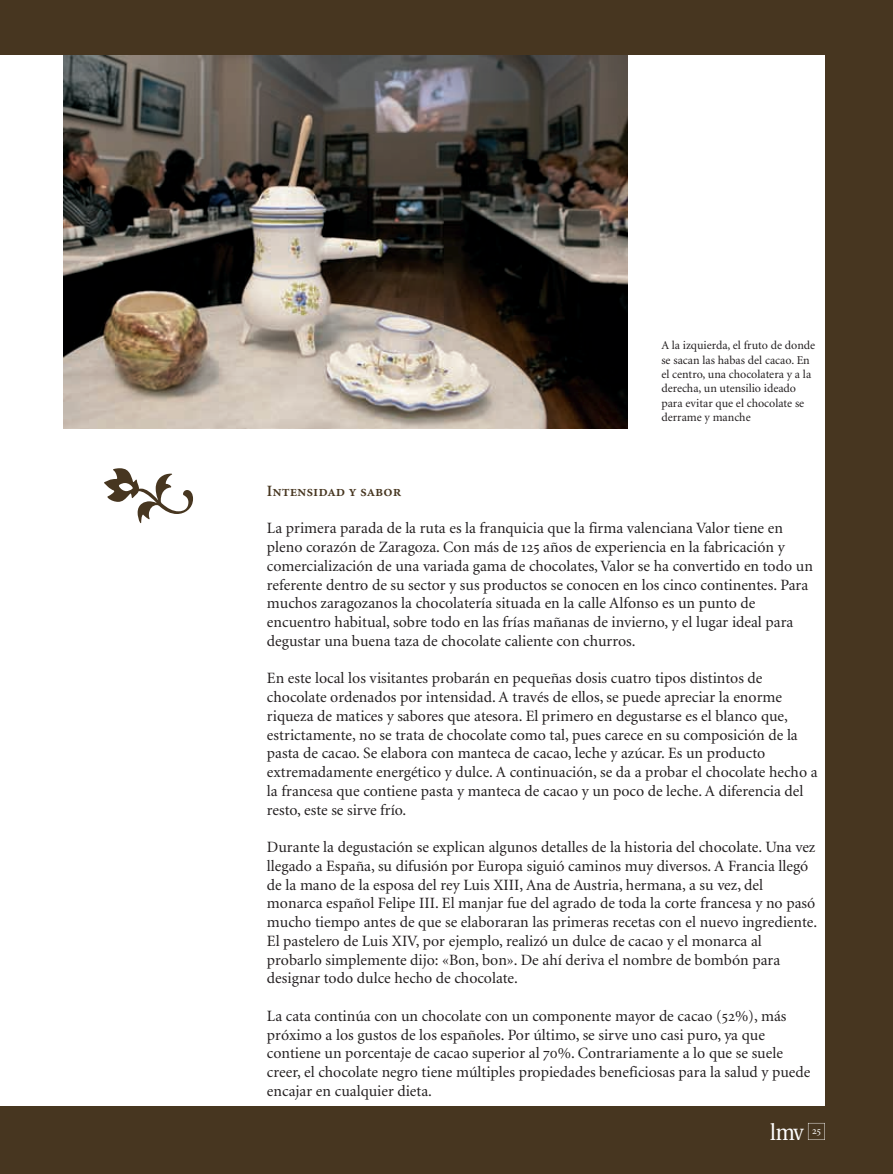
<style>
.page{position:relative;width:893px;height:1174px;background:#473620}
.page>*{position:absolute;margin:0;border:0;box-sizing:border-box;transform-origin:0 0}
.t1{font:22.95px "Utopia";color:#fff;scale:.9 1}
.t2{font:15.75px/18.8px "Minion";color:#231f20}
.t3{font:15.75px "Minion Semibold SC";color:#473620}
.t4{font:12px/14.4px "Minion";color:#231f20}
.t5{font:10.5px "Minion Exp";color:#fff}
.s1{font-family:"Minion Regular SC"}
</style>
<div class="page">
<div style="left:0;top:55px;width:825px;height:1051px;background:#fff"></div>
<svg style="left:808px;top:1123px;width:17px;height:17px"></svg>
<img style="left:64px;top:55px;width:564px;height:374px">
<p class="t4" style="left:661px;top:339px;width:155px">A la izquierda, el fruto de donde se sacan las habas del cacao. En el centro, una chocolatera y a la derecha, un utensilio ideado para evitar que el chocolate se derrame y manche</p>
<p class="t3" style="left:267px;top:485px;width:136px">Intensidad y sabor</p>
<p class="t2" style="left:267px;top:520px;width:547px">La primera parada de la ruta es la franquicia que la firma valenciana Valor tiene en pleno corazón de Zaragoza. Con más de <span class="s1">125</span> años de experiencia en la fabricación y comercialización de una variada gama de chocolates, Valor se ha convertido en todo un referente dentro de su sector y sus productos se conocen en los cinco continentes. Para muchos zaragozanos la chocolatería situada en la calle Alfonso es un punto de encuentro habitual, sobre todo en las frías mañanas de invierno, y el lugar ideal para degustar una buena taza de chocolate caliente con churros.</p>
<p class="t2" style="left:267px;top:670px;width:552px">En este local los visitantes probarán en pequeñas dosis cuatro tipos distintos de chocolate ordenados por intensidad. A través de ellos, se puede apreciar la enorme riqueza de matices y sabores que atesora. El primero en degustarse es el blanco que, estrictamente, no se trata de chocolate como tal, pues carece en su composición de la pasta de cacao. Se elabora con manteca de cacao, leche y azúcar. Es un producto extremadamente energético y dulce. A continuación, se da a probar el chocolate hecho a la francesa que contiene pasta y manteca de cacao y un poco de leche. A diferencia del resto, este se sirve frío.</p>
<p class="t2" style="left:267px;top:839px;width:552px">Durante la degustación se explican algunos detalles de la historia del chocolate. Una vez llegado a España, su difusión por Europa siguió caminos muy diversos. A Francia llegó de la mano de la esposa del rey Luis XIII, Ana de Austria, hermana, a su vez, del monarca español Felipe III. El manjar fue del agrado de toda la corte francesa y no pasó mucho tiempo antes de que se elaboraran las primeras recetas con el nuevo ingrediente.<br>El pastelero de Luis XIV, por ejemplo, realizó un dulce de cacao y el monarca al probarlo simplemente dijo: «Bon, bon». De ahí deriva el nombre de bombón para designar todo dulce hecho de chocolate.</p>
<p class="t2" style="left:267px;top:1008px;width:545px">La cata continúa con un chocolate con un componente mayor de cacao (<span class="s1">52</span>%), más próximo a los gustos de los españoles. Por último, se sirve uno casi puro, ya que contiene un porcentaje de cacao superior al <span class="s1">70</span>%. Contrariamente a lo que se suele creer, el chocolate negro tiene múltiples propiedades beneficiosas para la salud y puede encajar en cualquier dieta.</p>
<h1 class="t1" style="left:770px;top:1122px;width:39px">lmv</h1>
<p class="t5" style="left:812px;top:1126px;width:10px">25</p>
</div>
